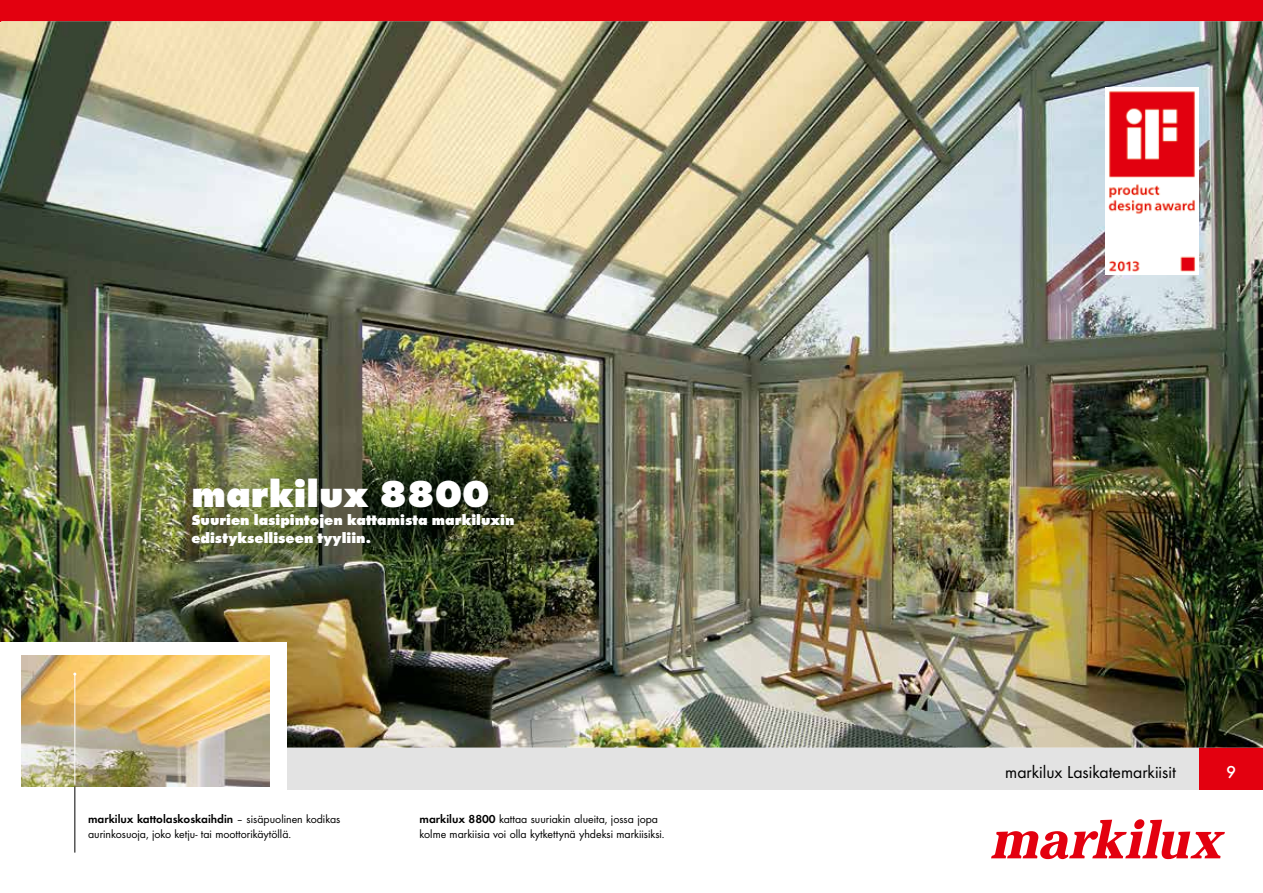
<style>
.page{position:relative;width:1263px;height:893px;background:#fff}
.page>*{position:absolute;margin:0;border:0;box-sizing:border-box;transform-origin:0 0}
.t1{font:54.45px "markilux Header";color:#e3000f}
.t2{font:700 expanded 39px "Futura";color:#fff}
.t3{font:18px "Futura Boo";color:#000}
.t4{font:500 18px "Futura";color:#fff}
.t5{font:700 expanded 15px/18px "Futura";color:#fff}
.t6{font:12px/15px "Futura Boo";color:#000}
.t7{font:12px "Futura Dem";color:#000}
.s1{font-family:"Futura Boo"}
.s2{font-family:"Futura Dem"}
</style>
<div class="page">
<div style="left:0;top:0;width:1263px;height:21px;background:#e3000f"></div>
<div style="left:0;top:748px;width:1202px;height:42px;background:#e3e3e3"></div>
<div style="left:1199px;top:748px;width:64px;height:42px;background:#e3000f"></div>
<img style="left:1px;top:21px;width:1262px;height:727px">
<img style="left:0;top:21px;width:1px;height:727px">
<div style="left:0;top:643px;width:287px;height:147px;background:#fff"></div>
<img style="left:21px;top:655px;width:248px;height:132px">
<hr style="left:74px;top:787px;width:1px;height:66px;background:#000">
<hr style="left:74px;top:674px;width:1px;height:110px;background:#fff">
<img style="left:1105px;top:88px;width:94px;height:187px">
<h2 class="t2" style="left:191px;top:471px;width:300px">markilux 8800</h2>
<p class="t5" style="left:191px;top:511px;width:325px">Suurien lasipintojen kattamista markiluxin edistykselliseen tyyliin.</p>
<h3 class="t3" style="left:1005px;top:761px;width:172px">markilux Lasikatemarkiisit</h3>
<h3 class="t4" style="left:1226px;top:761px;width:12px">9</h3>
<p class="t7" style="left:88px;top:810px;width:254px">markilux kattolaskoskaihdin <span class="s1">– sisäpuolinen kodikas</span></p>
<p class="t6" style="left:88px;top:826px;width:205px">aurinkosuoja, joko ketju- tai moottorikäytöllä.</p>
<p class="t6" style="left:420px;top:811px;width:247px"><span class="s2">markilux 8800</span> kattaa suuriakin alueita, jossa jopa kolme markiisia voi olla kytkettynä yhdeksi markiisiksi.</p>
<h1 class="t1" style="left:990px;top:793px;width:232px">markilux</h1>
</div>
